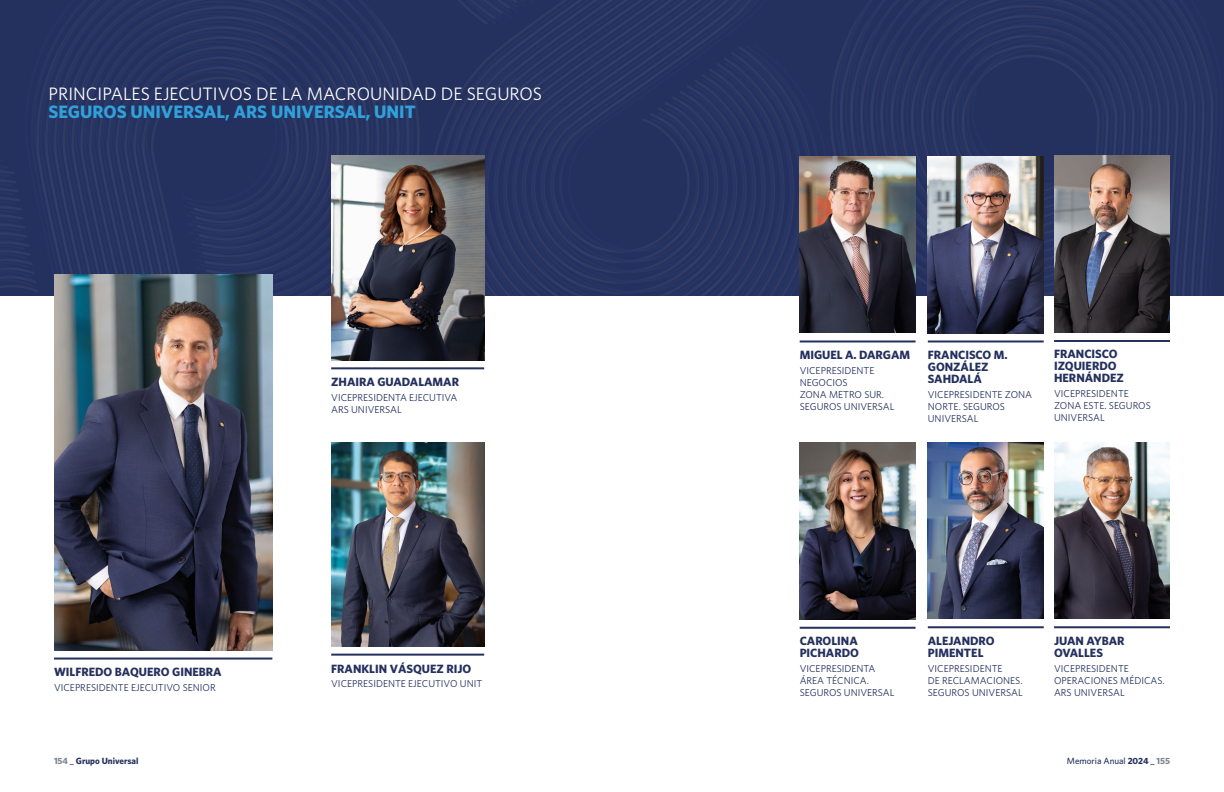
<style>
.page{position:relative;width:1224px;height:792px;background:#fff}
.page>*{position:absolute;margin:0;border:0;box-sizing:border-box;transform-origin:0 0}
.t1{font:18px "Whitney";color:#fff}
.t2{font:700 18px "Whitney";color:#30a1db}
.t3{font:700 12px/12px "Whitney";color:#24305d}
.t4{font:10px/12px "Whitney";color:#24305d}
.t5{font:500 9px "Whitney";color:#24305d}
.t6{font:700 9px "Whitney";color:#24305d}
.s1{color:#7b868c}
.s2{font-weight:700}
.s3{font-weight:700;color:#7b868c}
</style>
<div class="page">
<svg style="left:443px;top:0;width:374px;height:296px;background:#273360"></svg>
<svg style="left:826px;top:0;width:398px;height:296px;background:#273360"></svg>
<svg style="left:934px;top:18px;width:290px;height:278px;background:#263360"></svg>
<svg style="left:24px;top:0;width:396px;height:296px;background:#273360"></svg>
<svg style="left:0;top:42px;width:316px;height:254px;background:#263360"></svg>
<img style="left:800px;top:156px;width:116px;height:177px">
<img style="left:928px;top:442px;width:116px;height:177px">
<img style="left:928px;top:156px;width:116px;height:177px">
<img style="left:800px;top:442px;width:116px;height:177px">
<img style="left:331px;top:156px;width:153px;height:205px">
<img style="left:331px;top:442px;width:153px;height:205px">
<img style="left:54px;top:274px;width:218px;height:377px">
<hr style="left:54px;top:658px;width:218px;height:2px;background:#24305d">
<hr style="left:331px;top:367px;width:153px;height:2px;background:#24305d">
<hr style="left:331px;top:654px;width:153px;height:2px;background:#24305d">
<hr style="left:928px;top:626px;width:116px;height:2px;background:#24305d">
<hr style="left:800px;top:627px;width:116px;height:2px;background:#24305d">
<img style="left:1054px;top:156px;width:116px;height:177px">
<hr style="left:1054px;top:340px;width:116px;height:2px;background:#24305d">
<img style="left:1054px;top:442px;width:116px;height:177px">
<hr style="left:1054px;top:626px;width:116px;height:2px;background:#24305d">
<hr style="left:800px;top:340px;width:116px;height:2px;background:#24305d">
<hr style="left:928px;top:340px;width:116px;height:2px;background:#24305d">
<h1 class="t1" style="left:49px;top:84px;width:495px">PRINCIPALES EJECUTIVOS DE LA MACROUNIDAD DE SEGUROS</h1>
<h1 class="t2" style="left:49px;top:101px;width:369px">SEGUROS UNIVERSAL, ARS UNIVERSAL, UNIT</h1>
<p class="t3" style="left:54px;top:666px;width:169px">WILFREDO BAQUERO GINEBRA</p>
<p class="t4" style="left:54px;top:682px;width:163px">VICEPRESIDENTE EJECUTIVO SENIOR</p>
<p class="t3" style="left:331px;top:376px;width:129px">ZHAIRA GUADALAMAR</p>
<p class="t4" style="left:331px;top:391px;width:128px">VICEPRESIDENTA EJECUTIVA<br>ARS UNIVERSAL</p>
<p class="t3" style="left:331px;top:662px;width:142px">FRANKLIN VÁSQUEZ RIJO</p>
<p class="t4" style="left:331px;top:678px;width:153px">VICEPRESIDENTE EJECUTIVO UNIT</p>
<p class="t3" style="left:800px;top:348px;width:112px">MIGUEL A. DARGAM</p>
<p class="t4" style="left:800px;top:364px;width:96px">VICEPRESIDENTE<br>NEGOCIOS<br>ZONA METRO SUR.<br>SEGUROS UNIVERSAL</p>
<p class="t3" style="left:928px;top:348px;width:81px">FRANCISCO M.<br>GONZÁLEZ<br>SAHDALÁ</p>
<p class="t4" style="left:928px;top:388px;width:106px">VICEPRESIDENTE ZONA<br>NORTE. SEGUROS<br>UNIVERSAL</p>
<p class="t3" style="left:1054px;top:348px;width:71px">FRANCISCO<br>IZQUIERDO<br>HERNÁNDEZ</p>
<p class="t4" style="left:1054px;top:388px;width:98px">VICEPRESIDENTE<br>ZONA ESTE. SEGUROS<br>UNIVERSAL</p>
<p class="t3" style="left:800px;top:635px;width:61px">CAROLINA<br>PICHARDO</p>
<p class="t4" style="left:800px;top:662px;width:96px">VICEPRESIDENTA<br>ÁREA TÉCNICA.<br>SEGUROS UNIVERSAL</p>
<p class="t3" style="left:928px;top:634px;width:68px">ALEJANDRO<br>PIMENTEL</p>
<p class="t4" style="left:928px;top:662px;width:96px">VICEPRESIDENTE<br>DE RECLAMACIONES.<br>SEGUROS UNIVERSAL</p>
<p class="t3" style="left:1054px;top:634px;width:72px">JUAN AYBAR<br>OVALLES</p>
<p class="t4" style="left:1054px;top:662px;width:112px">VICEPRESIDENTE<br>OPERACIONES MÉDICAS.<br>ARS UNIVERSAL</p>
<p class="t6" style="left:54px;top:755px;width:86px"><span class="s1">154</span> _ Grupo Universal</p>
<p class="t5" style="left:1067px;top:755px;width:105px">Memoria Anual <span class="s2">2024 _</span> <span class="s3">155</span></p>
</div>
